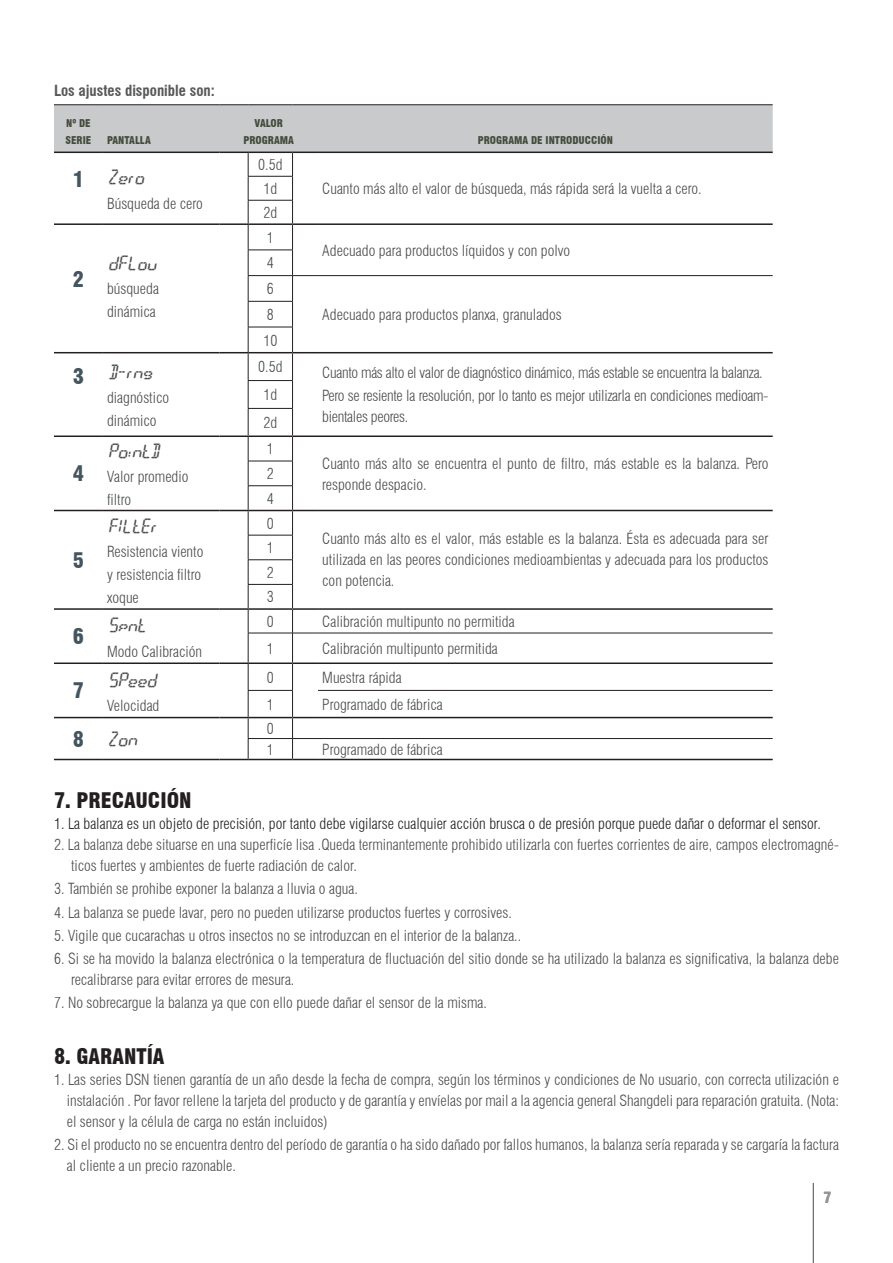
<style>
.page{position:relative;width:893px;height:1263px;background:#fff}
.page>*{position:absolute;margin:0;border:0;box-sizing:border-box;transform-origin:0 0}
.t1{font:900 condensed 21px "Swiss 721 BT";color:#231f20}
.t2{font:900 condensed 21px "Swiss 721 BT";color:#45555f}
.t3{font:18px "Digit";color:#4b4c4d}
.t4{font:300 condensed 15px/21px "Swiss 721 BT";color:#4b4c4d}
.t5{font:300 condensed 15px/23.1px "Swiss 721 BT";letter-spacing:-.02em;color:#4b4c4d}
.t6{font:300 condensed 15px "Swiss 721 BT";color:#231f20}
.t7{font:700 condensed 15px "Swiss 721 BT";color:#57585a}
.t8{font:900 condensed 15px "Swiss 721 BT";color:#939598}
.t9{font:900 condensed 10.5px/16.5px "Swiss 721 BT";color:#434c3d}
.s1{font-family:"Swiss 721 BT";font-weight:900;font-stretch:condensed;font-size:21px;color:#45555f}
</style>
<div class="page">
<hr style="left:813px;top:1183px;width:1px;height:80px;background:#434c3d">
<svg style="left:54px;top:104px;width:719px;height:656px"></svg>
<hr style="left:318px;top:759px;width:455px;height:1px;background:#231f20">
<p class="t7" style="left:54px;top:82px;width:162px">Los ajustes disponible son:</p>
<p class="t9" style="left:66px;top:115px;width:27px">Nº DE<br>SERIE</p>
<p class="t9" style="left:107px;top:132px;width:45px">PANTALLA</p>
<p class="t3" style="left:73px;top:169px;width:72px"><span class="s1">1</span> Zero</p>
<p class="t4" style="left:107px;top:193px;width:97px">Búsqueda de cero</p>
<h1 class="t2" style="left:73px;top:267px;width:13px">2</h1>
<p class="t3" style="left:107px;top:254px;width:50px">dFLou</p>
<p class="t4" style="left:107px;top:277px;width:53px;line-height:23.1px">búsqueda dinámica</p>
<p class="t3" style="left:73px;top:363px;width:80px"><span class="s1">3</span> D-rng</p>
<p class="t4" style="left:107px;top:386px;width:63px;line-height:23.1px">diagnóstico dinámico</p>
<h1 class="t2" style="left:73px;top:461px;width:13px">4</h1>
<h1 class="t2" style="left:73px;top:547px;width:13px">5</h1>
<h1 class="t2" style="left:73px;top:624px;width:13px">6</h1>
<h1 class="t2" style="left:73px;top:678px;width:13px">7</h1>
<p class="t3" style="left:107px;top:442px;width:53px">PointD</p>
<p class="t4" style="left:107px;top:465px;width:83px;line-height:23.1px">Valor promedio filtro</p>
<p class="t3" style="left:107px;top:517px;width:51px">FILtEr</p>
<p class="t4" style="left:107px;top:540px;width:98px;line-height:23.1px">Resistencia viento y resistencia filtro xoque</p>
<p class="t3" style="left:107px;top:617px;width:39px">Spnt</p>
<p class="t4" style="left:107px;top:640px;width:97px">Modo Calibración</p>
<p class="t3" style="left:107px;top:671px;width:50px">SPeed</p>
<p class="t4" style="left:107px;top:695px;width:54px">Velocidad</p>
<p class="t9" style="left:243px;top:115px;width:52px;text-align:center">VALOR<br>PROGRAMA</p>
<p class="t4" style="left:258px;top:153px;width:26px;line-height:24px;text-align:center">0.5d<br>1d</p>
<p class="t4" style="left:263px;top:202px;width:15px">2d</p>
<p class="t4" style="left:267px;top:227px;width:9px">1</p>
<p class="t4" style="left:267px;top:250px;width:9px;line-height:25.7px;text-align:justify">4<br>6<br>8</p>
<p class="t4" style="left:263px;top:330px;width:16px">10</p>
<p class="t9" style="left:478px;top:132px;width:137px">PROGRAMA DE INTRODUCCIÓN</p>
<p class="t4" style="left:322px;top:178px;width:381px">Cuanto más alto el valor de búsqueda, más rápida será la vuelta a cero.</p>
<p class="t4" style="left:322px;top:240px;width:249px">Adecuado para productos líquidos y con polvo</p>
<p class="t4" style="left:322px;top:304px;width:241px">Adecuado para productos planxa, granulados</p>
<p class="t4" style="left:258px;top:356px;width:26px">0.5d</p>
<p class="t5" style="left:322px;top:361px;width:448px">Cuanto más alto el valor de diagnóstico dinámico, más estable se encuentra la balanza.<br>Pero se resiente la resolución, por lo tanto es mejor utilizarla en condiciones medioam-</p>
<p class="t5" style="left:322px;top:405px;width:87px">bientales peores.</p>
<p class="t4" style="left:263px;top:381px;width:15px;line-height:27.9px">1d<br>2d</p>
<p class="t4" style="left:267px;top:438px;width:9px">1</p>
<p class="t4" style="left:267px;top:461px;width:9px;line-height:24.8px">2<br>4</p>
<p class="t4" style="left:267px;top:513px;width:9px">0</p>
<p class="t4" style="left:267px;top:535px;width:9px;line-height:24.6px;text-align:justify">1<br>2<br>3</p>
<p class="t4" style="left:322px;top:453px;width:448px">Cuanto más alto se encuentra el punto de filtro, más estable es la balanza. Pero responde despacio.</p>
<p class="t4" style="left:322px;top:528px;width:448px;text-align:justify">Cuanto más alto es el valor, más estable es la balanza. Ésta es adecuada para ser utilizada en las peores condiciones medioambientas y adecuada para los productos con potencia.</p>
<p class="t4" style="left:267px;top:611px;width:9px">0</p>
<p class="t4" style="left:322px;top:611px;width:194px">Calibración multipunto no permitida</p>
<p class="t4" style="left:267px;top:638px;width:9px">1</p>
<p class="t4" style="left:322px;top:638px;width:177px">Calibración multipunto permitida</p>
<p class="t4" style="left:267px;top:666px;width:9px">0</p>
<p class="t4" style="left:322px;top:666px;width:81px">Muestra rápida</p>
<p class="t4" style="left:267px;top:694px;width:9px">1</p>
<p class="t4" style="left:322px;top:694px;width:122px">Programado de fábrica</p>
<p class="t3" style="left:73px;top:730px;width:65px"><span class="s1">8</span> Zon</p>
<p class="t4" style="left:267px;top:718px;width:9px">0<br>1</p>
<p class="t4" style="left:322px;top:739px;width:122px">Programado de fábrica</p>
<h1 class="t1" style="left:54px;top:788px;width:139px">7. PRECAUCIÓN</h1>
<p class="t6" style="left:54px;top:815px;width:768px">1. La balanza es un objeto de precisión, por tanto debe vigilarse cualquier acción brusca o de presión porque puede dañar o deformar el sensor.</p>
<p class="t4" style="left:71px;top:834px;width:769px;text-indent:-17px">2. La balanza debe situarse en una superficíe lisa .Queda terminantemente prohibido utilizarla con fuertes corrientes de aire, campos electromagné&shy;ticos fuertes y ambientes de fuerte radiación de calor.</p>
<p class="t4" style="left:54px;top:878px;width:305px">3. También se prohibe exponer la balanza a lluvia o agua.</p>
<p class="t4" style="left:54px;top:901px;width:459px">4. La balanza se puede lavar, pero no pueden utilizarse productos fuertes y corrosives.</p>
<p class="t4" style="left:54px;top:925px;width:469px">5. Vigile que cucarachas u otros insectos no se introduzcan en el interior de la balanza..</p>
<p class="t4" style="left:71px;top:948px;width:769px;text-indent:-17px">6. Si se ha movido la balanza electrónica o la temperatura de fluctuación del sitio donde se ha utilizado la balanza es significativa, la balanza debe recalibrarse para evitar errores de mesura.</p>
<p class="t4" style="left:54px;top:992px;width:434px">7. No sobrecargue la balanza ya que con ello puede dañar el sensor de la misma.</p>
<h1 class="t1" style="left:54px;top:1044px;width:112px">8. GARANTÍA</h1>
<p class="t4" style="left:67px;top:1069px;width:774px;text-align:justify;text-indent:-13px">1. Las series DSN tienen garantía de un año desde la fecha de compra, según los términos y condiciones de No usuario, con correcta utilización e instalación . Por favor rellene la tarjeta del producto y de garantía y envíelas por mail a la agencia general Shangdeli para reparación gratuita. (Nota: el sensor y la célula de carga no están incluidos)</p>
<p class="t4" style="left:67px;top:1134px;width:774px;text-indent:-13px">2. Si el producto no se encuentra dentro del período de garantía o ha sido dañado por fallos humanos, la balanza sería reparada y se cargaría la factura al cliente a un precio razonable.</p>
<p class="t8" style="left:823px;top:1189px;width:10px">7</p>
</div>
